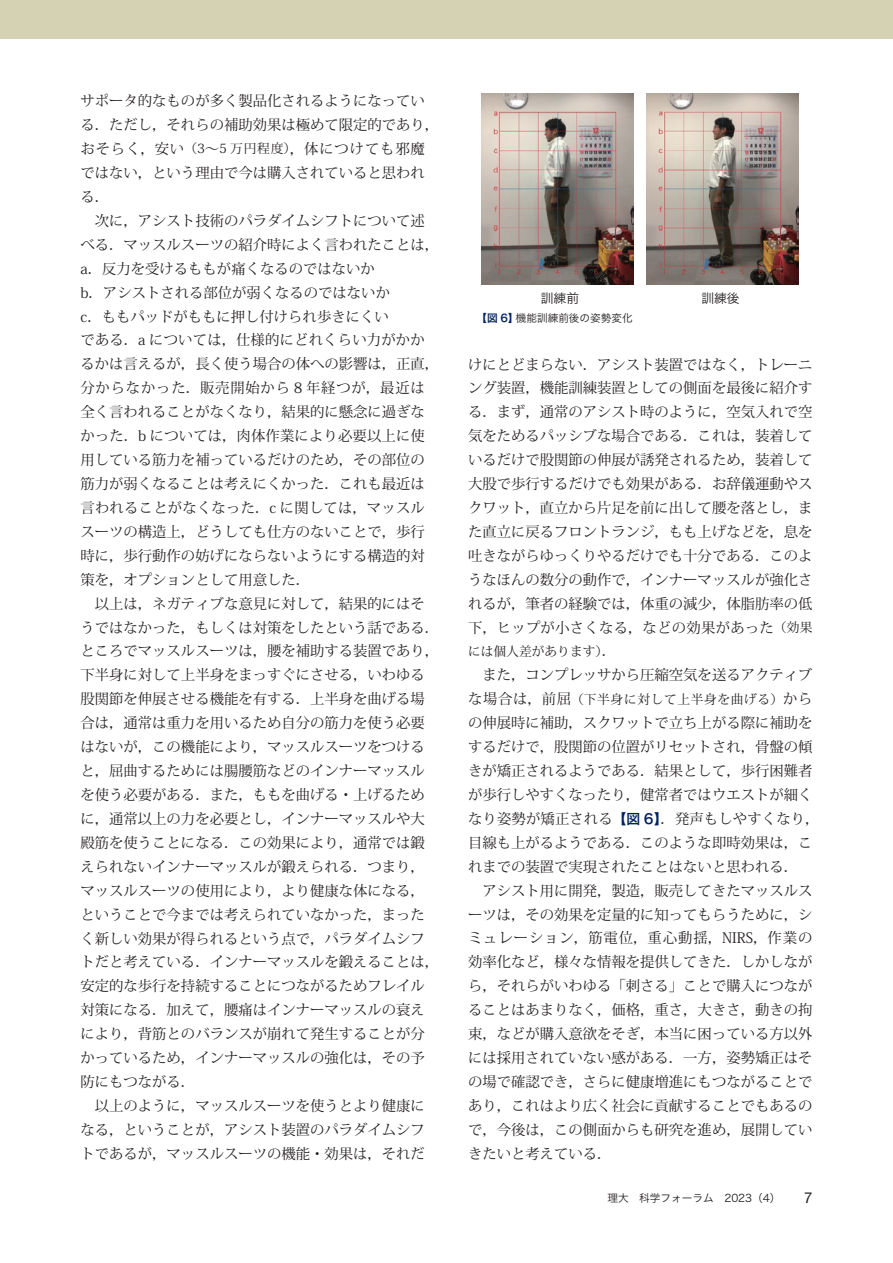
<style>
.page{position:relative;width:893px;height:1263px;background:#fff}
.page>*{position:absolute;margin:0;border:0;box-sizing:border-box;transform-origin:0 0}
.t1{font:14.85px "Helvetica Neue";color:#231f20}
.t2{font:14.4px/23.9px "Koz Min Pr 6 N";color:#231f20}
.t3{font:12.75px "Koz Min Pr 6 N";letter-spacing:.045em;color:#231f20}
.t4{font:12.75px "Koz Min Pr 6 N";color:#231f20}
.t5{font:12.75px "Hira Kaku Pro W3";color:#231f20}
.t6{font:10.65px "Hira Kaku Pro W3";color:#231f20}
.s1{font-size:12.75px}
.s2{font-family:"Hira Kaku Pro W6";color:#002361}
.s3{font-size:14.4px}
.s4{font-family:"Hira Kaku Pro W6";font-size:13.8px;color:#002361}
</style>
<div class="page">
<div style="left:0;top:0;width:893px;height:38px;background:#d5d2b4"></div>
<img style="left:482px;top:94px;width:152px;height:191px">
<img style="left:646px;top:94px;width:153px;height:191px">
<p class="t2" style="left:81px;top:89px;width:360px">サポータ的なものが多く製品化されるようになっている．ただし，それらの補助効果は極めて限定的であり，おそらく，安い<span class="s1">（3</span>～<span class="s1">5 万円程度）</span>，体につけても邪魔ではない，という理由で今は購入されていると思われる．<br>　次に，アシスト技術のパラダイムシフトについて述べる．マッスルスーツの紹介時によく言われたことは，a．反力を受けるももが痛くなるのではないか<br>b．アシストされる部位が弱くなるのではないか<br>c．ももパッドがももに押し付けられ歩きにくい<br>である．a については，仕様的にどれくらい力がかかるかは言えるが，長く使う場合の体への影響は，正直，分からなかった．販売開始から 8 年経つが，最近は全く言われることがなくなり，結果的に懸念に過ぎなかった．b については，肉体作業により必要以上に使用している筋力を補っているだけのため，その部位の筋力が弱くなることは考えにくかった．これも最近は言われることがなくなった．c に関しては，マッスルスーツの構造上，どうしても仕方のないことで，歩行時に，歩行動作の妨げにならないようにする構造的対策を，オプションとして用意した．<br>　以上は，ネガティブな意見に対して，結果的にはそうではなかった，もしくは対策をしたという話である．ところでマッスルスーツは，腰を補助する装置であり，下半身に対して上半身をまっすぐにさせる，いわゆる股関節を伸展させる機能を有する．上半身を曲げる場合は，通常は重力を用いるため自分の筋力を使う必要はないが，この機能により，マッスルスーツをつけると，屈曲するためには腸腰筋などのインナーマッスルを使う必要がある．また，ももを曲げる・上げるために，通常以上の力を必要とし，インナーマッスルや大殿筋を使うことになる．この効果により，通常では鍛えられないインナーマッスルが鍛えられる．つまり，マッスルスーツの使用により，より健康な体になる，ということで今までは考えられていなかった，まったく新しい効果が得られるという点で，パラダイムシフトだと考えている．インナーマッスルを鍛えることは，安定的な歩行を持続することにつながるためフレイル対策になる．加えて，腰痛はインナーマッスルの衰えにより，背筋とのバランスが崩れて発生することが分かっているため，インナーマッスルの強化は，その予防にもつながる．<br>　以上のように，マッスルスーツを使うとより健康になる，ということが，アシスト装置のパラダイムシフトであるが，マッスルスーツの機能・効果は，それだ</p>
<p class="t5" style="left:541px;top:286px;width:40px">訓練前</p>
<p class="t5" style="left:701px;top:286px;width:40px">訓練後</p>
<p class="t6" style="left:476px;top:308px;width:158px"><span class="s2">【図 6】</span>機能訓練前後の姿勢変化</p>
<p class="t2" style="left:468px;top:353px;width:346px;text-align:justify">けにとどまらない．アシスト装置ではなく，トレーニング装置，機能訓練装置としての側面を最後に紹介する．まず，通常のアシスト時のように，空気入れで空気をためるパッシブな場合である．これは，装着しているだけで股関節の伸展が誘発されるため，装着して大股で歩行するだけでも効果がある．お辞儀運動やスクワット，直立から片足を前に出して腰を落とし，また直立に戻るフロントランジ，もも上げなどを，息を吐きながらゆっくりやるだけでも十分である．このようなほんの数分の動作で，インナーマッスルが強化されるが，筆者の経験では，体重の減少，体脂肪率の低下，ヒップが小さくなる，などの効果があった<span class="s1">（効果</span></p>
<p class="t4" style="left:468px;top:644px;width:150px">には個人差があります）<span class="s3">．</span></p>
<p class="t2" style="left:468px;top:663px;width:346px">　また，コンプレッサから圧縮空気を送るアクティブ</p>
<p class="t3" style="left:468px;top:692px;width:346px"><span class="s3">な場合は，前屈</span>（下半身に対して上半身を曲げる）<span class="s3">から</span></p>
<p class="t2" style="left:468px;top:711px;width:353px">の伸展時に補助，スクワットで立ち上がる際に補助をするだけで，股関節の位置がリセットされ，骨盤の傾きが矯正されるようである．結果として，歩行困難者が歩行しやすくなったり，健常者ではウエストが細くなり姿勢が矯正される<span class="s4">【図 6】</span>．発声もしやすくなり，目線も上がるようである．このような即時効果は，これまでの装置で実現されたことはないと思われる．<br>　アシスト用に開発，製造，販売してきたマッスルスーツは，その効果を定量的に知ってもらうために，シミュレーション，筋電位，重心動揺，NIRS，作業の効率化など，様々な情報を提供してきた．しかしながら，それらがいわゆる「刺さる」ことで購入につながることはあまりなく，価格，重さ，大きさ，動きの拘束，などが購入意欲をそぎ，本当に困っている方以外には採用されていない感がある．一方，姿勢矯正はその場で確認でき，さらに健康増進にもつながることであり，これはより広く社会に貢献することでもあるので，今後は，この側面からも研究を進め，展開していきたいと考えている．</p>
<p class="t6" style="left:607px;top:1189px;width:175px">理大　科学フォーラム　2023（4）</p>
<p class="t1" style="left:804px;top:1187px;width:10px">7</p>
</div>
